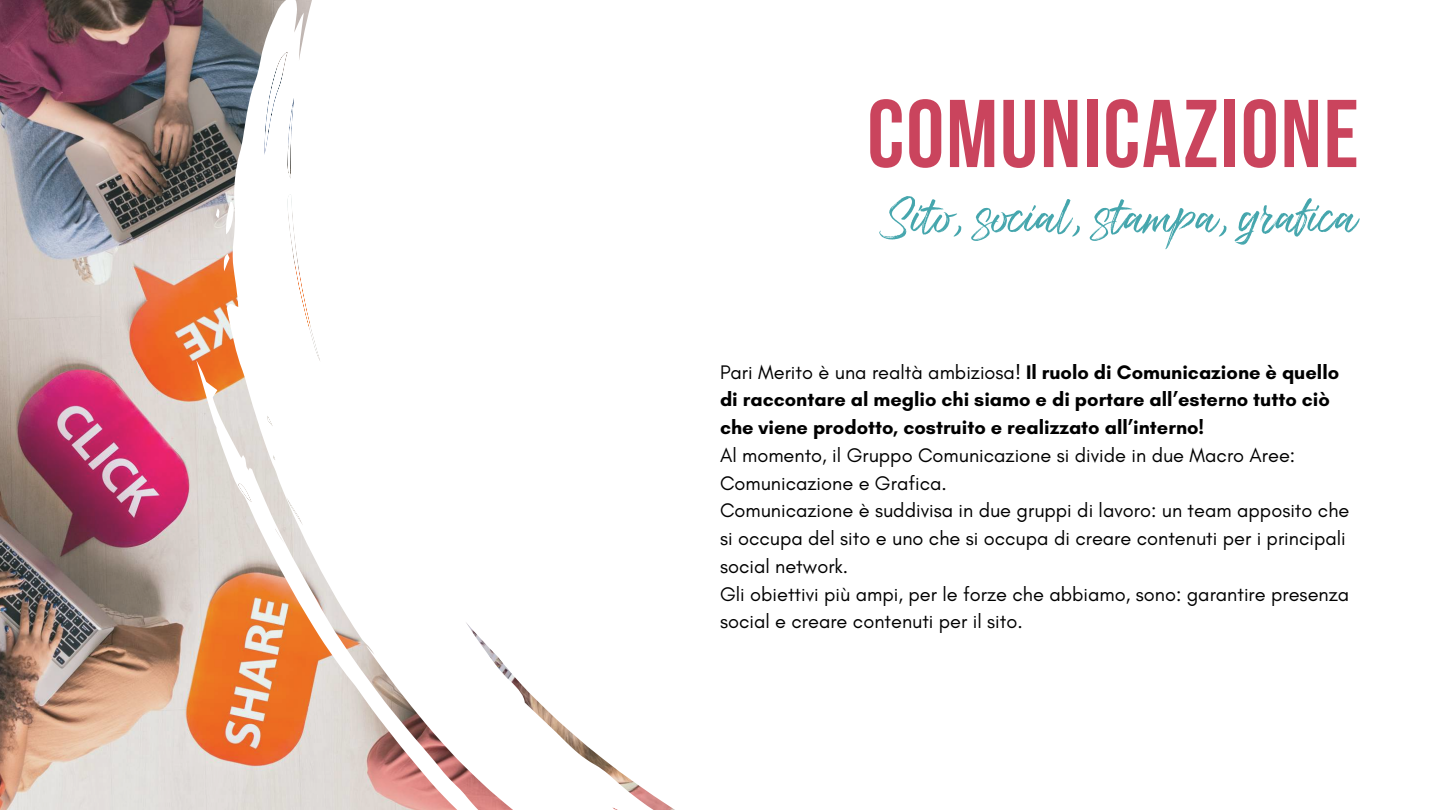
<style>
.page{position:relative;width:1440px;height:810px;background:#fff}
.page>*{position:absolute;margin:0;border:0;box-sizing:border-box;transform-origin:0 0}
.t1{font:96px "Bebas Neue";letter-spacing:.02em;color:#ca445d}
.t2{font:61px "Black Almonds";color:#45a6ad}
.t3{font:20px/27.8px "Glacial Indifference";color:#000}
.t4{font:700 20px/27.8px "Glacial Indifference";color:#000}
.s1{font-weight:400}
</style>
<div class="page">
<img style="left:0;top:0;width:675px;height:810px">
<h1 class="t1" style="left:867px;top:81px;width:493px">COMUNICAZIONE</h1>
<h2 class="t2" style="left:886px;top:174px;width:475px">Sito, social, stampa, grafica</h2>
<p class="t4" style="left:720px;top:358px;width:621px"><span class="s1">Pari Merito è una realtà ambiziosa!</span> Il ruolo di Comunicazione è quello di raccontare al meglio chi siamo e di portare all’esterno tutto ciò che viene prodotto, costruito e realizzato all’interno!</p>
<p class="t3" style="left:720px;top:441px;width:631px">Al momento, il Gruppo Comunicazione si divide in due Macro Aree:<br>Comunicazione e Grafica.<br>Comunicazione è suddivisa in due gruppi di lavoro: un team apposito che si occupa del sito e uno che si occupa di creare contenuti per i principali social network.<br>Gli obiettivi più ampi, per le forze che abbiamo, sono: garantire presenza social e creare contenuti per il sito.</p>
</div>
